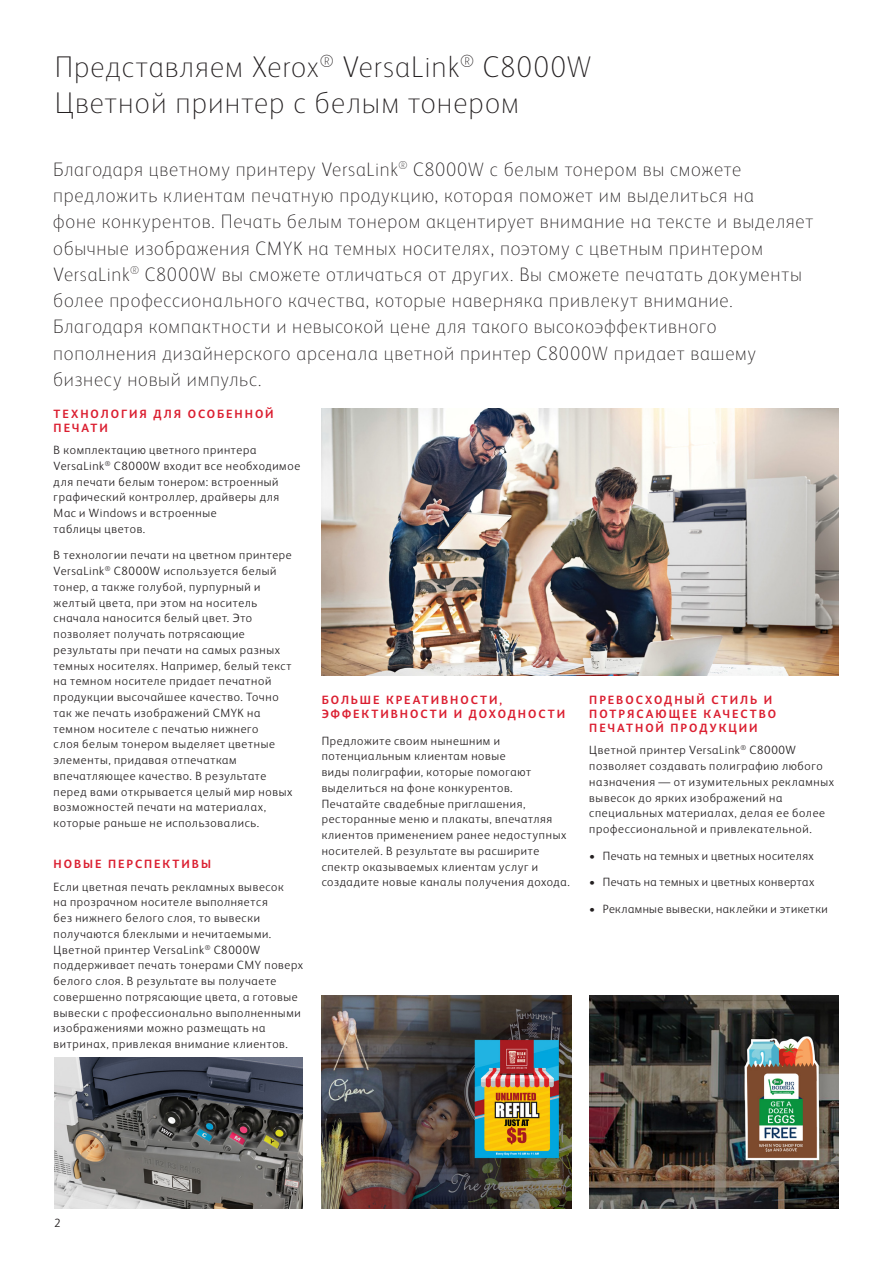
<style>
.page{position:relative;width:893px;height:1263px;background:#fff}
.page>*{position:absolute;margin:0;border:0;box-sizing:border-box;transform-origin:0 0}
.Header_Inside_Spread{font:100 30px/36px "Xerox Sans";letter-spacing:.035em;color:#231f20}
.Intro{font:100 19.5px/26.2px "Xerox Sans";letter-spacing:.04em;color:#231f20}
.Body_Text{font:300 12px/15.8px "Xerox Sans";letter-spacing:.055em;color:#231f20}
.Body_Subhead{font:700 12px/14.2px "Xerox Sans";letter-spacing:.16em;color:#db1e30}
.Body_Text-2{font:300 12px "Xerox Sans";letter-spacing:.035em;color:#231f20}
.Body_Text-3{font:700 12px/14.2px "Xerox Sans";letter-spacing:.165em;color:#db1e30}
.Page_Number{font:300 12px "Xerox Sans";color:#231f20}
</style>
<div class="page">
<img style="left:322px;top:408px;width:516px;height:267px">
<img style="left:54px;top:1058px;width:249px;height:151px">
<img style="left:322px;top:995px;width:249px;height:214px">
<img style="left:589px;top:995px;width:250px;height:214px">
<p class="Header_Inside_Spread" style="left:55px;top:47px;width:538px">Представляем Xerox<sup>®</sup> VersaLink<sup>®</sup> C8000W<br>Цветной принтер с белым тонером</p>
<p class="Intro" style="left:53px;top:155px;width:761px">Благодаря цветному принтеру VersaLink<sup>®</sup> C8000W с белым тонером вы сможете предложить клиентам печатную продукцию, которая поможет им выделиться на<br>фоне конкурентов. Печать белым тонером акцентирует внимание на тексте и выделяет обычные изображения CMYK на темных носителях, поэтому с цветным принтером VersaLink<sup>®</sup> C8000W вы сможете отличаться от других. Вы сможете печатать документы более профессионального качества, которые наверняка привлекут внимание.<br>Благодаря компактности и невысокой цене для такого высокоэффективного пополнения дизайнерского арсенала цветной принтер C8000W придает вашему бизнесу новый импульс.</p>
<p class="Body_Subhead" style="left:54px;top:406px;width:222px">ТЕХНОЛОГИЯ ДЛЯ ОСОБЕННОЙ<br>ПЕЧАТИ</p>
<p class="Body_Text" style="left:54px;top:441px;width:248px">В комплектацию цветного принтера<br>VersaLink<sup>®</sup> C8000W входит все необходимое для печати белым тонером: встроенный графический контроллер, драйверы для<br>Mac и Windows и встроенные<br>таблицы цветов.</p>
<p class="Body_Text" style="left:54px;top:547px;width:240px">В технологии печати на цветном принтере VersaLink<sup>®</sup> C8000W используется белый тонер, а также голубой, пурпурный и желтый цвета, при этом на носитель сначала наносится белый цвет. Это позволяет получать потрясающие результаты при печати на самых разных темных носителях. Например, белый текст на темном носителе придает печатной продукции высочайшее качество. Точно так же печать изображений CMYK на темном носителе с печатью нижнего<br>слоя белым тонером выделяет цветные элементы, придавая отпечаткам впечатляющее качество. В результате перед вами открывается целый мир новых возможностей печати на материалах, которые раньше не использовались.</p>
<p class="Body_Subhead" style="left:54px;top:857px;width:159px">НОВЫЕ ПЕРСПЕКТИВЫ</p>
<p class="Body_Text" style="left:54px;top:878px;width:251px">Если цветная печать рекламных вывесок<br>на прозрачном носителе выполняется<br>без нижнего белого слоя, то вывески получаются блеклыми и нечитаемыми.<br>Цветной принтер VersaLink<sup>®</sup> C8000W поддерживает печать тонерами CMY поверх белого слоя. В результате вы получаете совершенно потрясающие цвета, а готовые вывески с профессионально выполненными изображениями можно размещать на витринах, привлекая внимание клиентов.</p>
<p class="Body_Subhead" style="left:589px;top:692px;width:188px">ПРЕВОСХОДНЫЙ СТИЛЬ И<br>ПОТРЯСАЮЩЕЕ КАЧЕСТВО<br>ПЕЧАТНОЙ ПРОДУКЦИИ</p>
<p class="Body_Text" style="left:589px;top:742px;width:246px">Цветной принтер VersaLink<sup>®</sup> C8000W позволяет создавать полиграфию любого назначения — от изумительных рекламных вывесок до ярких изображений на специальных материалах, делая ее более профессиональной и привлекательной.</p>
<p class="Body_Text" style="left:589px;top:847px;width:226px">• Печать на темных и цветных носителях</p>
<p class="Body_Text-2" style="left:589px;top:874px;width:227px">• Печать на темных и цветных конвертах</p>
<p class="Body_Text-2" style="left:589px;top:901px;width:240px">• Рекламные вывески, наклейки и этикетки</p>
<p class="Body_Text-3" style="left:322px;top:692px;width:245px">БОЛЬШЕ КРЕАТИВНОСТИ,<br>ЭФФЕКТИВНОСТИ И ДОХОДНОСТИ</p>
<p class="Body_Text" style="left:322px;top:732px;width:250px">Предложите своим нынешним и потенциальным клиентам новые<br>виды полиграфии, которые помогают выделиться на фоне конкурентов.<br>Печатайте свадебные приглашения, ресторанные меню и плакаты, впечатляя клиентов применением ранее недоступных носителей. В результате вы расширите спектр оказываемых клиентам услуг и создадите новые каналы получения дохода.</p>
<p class="Page_Number" style="left:54px;top:1214px;width:8px">2</p>
</div>
